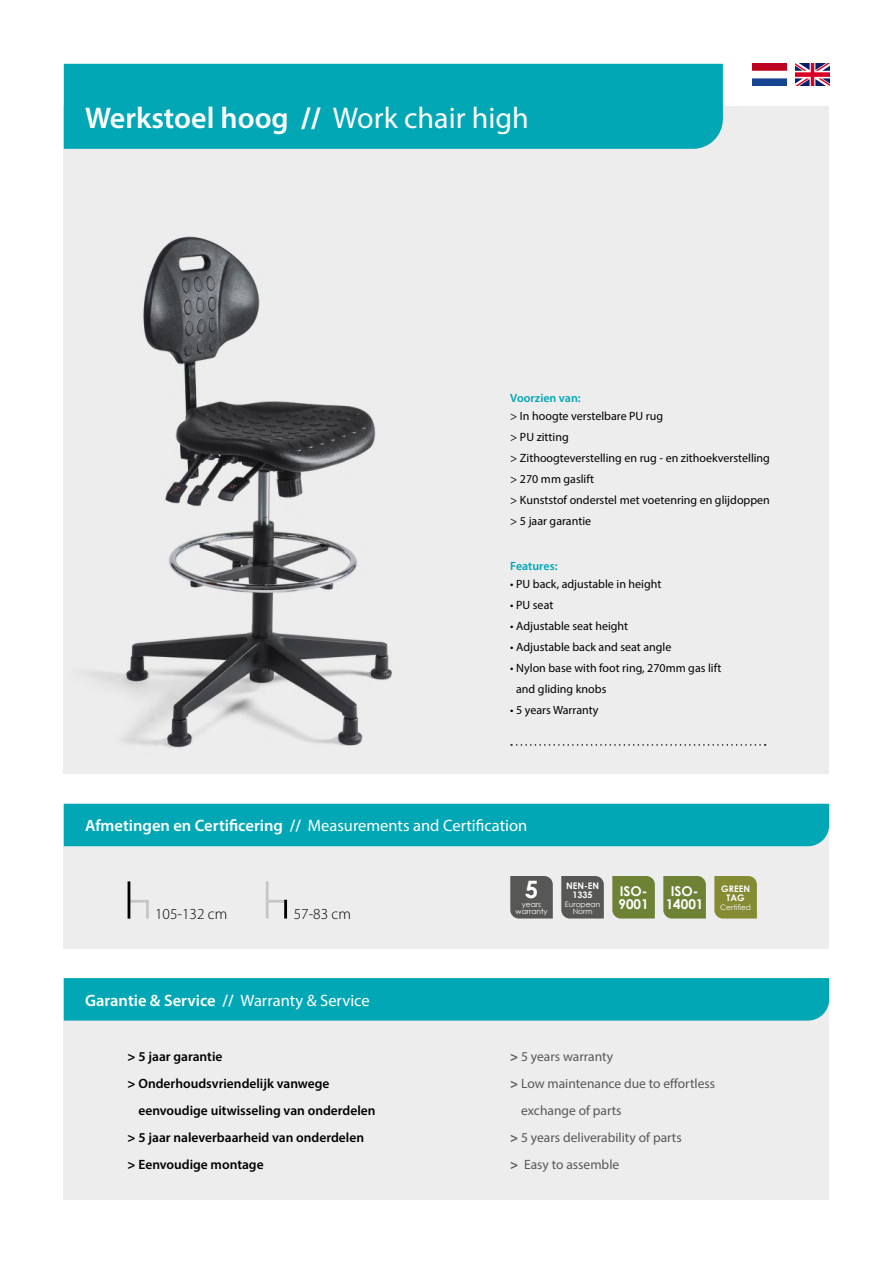
<style>
.page{position:relative;width:893px;height:1263px;background:#fff}
.page>*{position:absolute;margin:0;border:0;box-sizing:border-box;transform-origin:0 0}
.t1{font:600 30px "Myriad Pro";color:#fff}
.t2{font:700 24px "Century Gothic";color:#fff}
.t3{font:16.5px "Myriad Pro";color:#fff}
.t4{font:600 16.5px "Myriad Pro";color:#fff}
.t5{font:300 15.3px "Myriad Pro";color:#000}
.t6{font:600 13.5px "Myriad Pro";color:#000}
.t7{font:13.5px "Myriad Pro";color:#575756}
.t8{font:700 13.5px/13.5px "Century Gothic";color:#fff}
.t9{font:12px/21px "Myriad Pro";color:#000}
.t10{font:600 12px "Myriad Pro";color:#00a6b6}
.t11{font:700 9px/9px "Century Gothic";color:#fff;text-align:center}
.t12{font:7.5px/7.5px "Century Gothic";color:#fff;text-align:center}
.s1{font-weight:700}
.s2{font-weight:400}
.s3{font-weight:600}
</style>
<div class="page">
<div style="left:64px;top:804px;width:765px;height:144px;background:#ededed"></div>
<div style="left:64px;top:804px;width:765px;height:42px;background:#02a7b6"></div>
<div style="left:64px;top:106px;width:765px;height:668px;background:#ededed"></div>
<svg style="left:511px;top:744px;width:255px;height:2px"></svg>
<img style="left:753px;top:64px;width:34px;height:22px">
<img style="left:795px;top:64px;width:34px;height:22px">
<div style="left:64px;top:64px;width:659px;height:85px;background:#02a7b6"></div>
<div style="left:510px;top:876px;width:43px;height:42px;background:#575756"></div>
<div style="left:561px;top:876px;width:43px;height:42px;background:#575756"></div>
<div style="left:714px;top:876px;width:43px;height:42px;background:#848b32"></div>
<div style="left:612px;top:876px;width:43px;height:42px;background:#6d8235"></div>
<div style="left:663px;top:876px;width:43px;height:42px;background:#6d8235"></div>
<div style="left:64px;top:978px;width:765px;height:221px;background:#ededed"></div>
<div style="left:64px;top:978px;width:765px;height:42px;background:#02a7b6"></div>
<hr style="left:128px;top:900px;width:21px;height:3px;background:#c6c6c6">
<hr style="left:146px;top:902px;width:3px;height:17px;background:#c6c6c6">
<hr style="left:128px;top:881px;width:2px;height:38px;background:#000">
<hr style="left:266px;top:900px;width:21px;height:2px;background:#c6c6c6">
<hr style="left:284px;top:900px;width:3px;height:18px;background:#000">
<hr style="left:266px;top:881px;width:3px;height:37px;background:#c6c6c6">
<img style="left:88px;top:236px;width:304px;height:512px">
<h1 class="t1" style="left:85px;top:98px;width:445px">Werkstoel hoog <span class="s1">//</span> <span class="s2">Work chair high</span></h1>
<p class="t10" style="left:510px;top:391px;width:72px">Voorzien van:</p>
<p class="t9" style="left:510px;top:406px;width:261px">&gt; In hoogte verstelbare PU rug<br>&gt; PU zitting<br>&gt; Zithoogteverstelling en rug - en zithoekverstelling &gt; 270 mm gaslift<br>&gt; Kunststof onderstel met voetenring en glijdoppen &gt; 5 jaar garantie</p>
<p class="t10" style="left:510px;top:559px;width:49px">Features:</p>
<p class="t9" style="left:510px;top:574px;width:153px">• PU back, adjustable in height</p>
<p class="t9" style="left:510px;top:595px;width:45px">• PU seat</p>
<p class="t9" style="left:510px;top:616px;width:119px">• Adjustable seat height</p>
<p class="t9" style="left:510px;top:637px;width:163px">• Adjustable back and seat angle</p>
<p class="t9" style="left:516px;top:658px;width:207px;text-indent:-6px">• Nylon base with foot ring, 270mm gas lift and gliding knobs</p>
<p class="t9" style="left:510px;top:700px;width:90px">• 5 years Warranty</p>
<h3 class="t3" style="left:85px;top:815px;width:444px"><span class="s3">Afmetingen en Certificering //</span> Measurements and Certification</h3>
<p class="t5" style="left:155px;top:905px;width:74px">105-132 cm</p>
<p class="t5" style="left:294px;top:905px;width:59px">57-83 cm</p>
<h2 class="t2" style="left:525px;top:874px;width:15px">5</h2>
<p class="t12" style="left:515px;top:900px;width:34px">years warranty</p>
<p class="t11" style="left:566px;top:881px;width:35px">NEN-EN<br>1335</p>
<p class="t12" style="left:565px;top:900px;width:37px">European<br>Norm</p>
<p class="t8" style="left:618px;top:884px;width:32px">ISO-<br>9001</p>
<p class="t8" style="left:666px;top:884px;width:39px;text-align:center">ISO-<br>14001</p>
<p class="t11" style="left:721px;top:884px;width:30px">GREEN<br>TAG</p>
<p class="t12" style="left:720px;top:904px;width:32px">Certified</p>
<h3 class="t4" style="left:85px;top:989px;width:286px">Garantie &amp; Service // <span class="s2">Warranty &amp; Service</span></h3>
<p class="t6" style="left:128px;top:1047px;width:96px"><span class="s1">&gt;</span> 5 jaar garantie</p>
<p class="t6" style="left:128px;top:1074px;width:203px"><span class="s1">&gt;</span> Onderhoudsvriendelijk vanwege</p>
<p class="t6" style="left:138px;top:1101px;width:239px">eenvoudige uitwisseling van onderdelen</p>
<p class="t6" style="left:128px;top:1128px;width:238px"><span class="s1">&gt;</span> 5 jaar naleverbaarheid van onderdelen</p>
<p class="t6" style="left:128px;top:1155px;width:138px"><span class="s1">&gt;</span> Eenvoudige montage</p>
<p class="t7" style="left:510px;top:1048px;width:104px"><span class="s1">&gt;</span> 5 years warranty</p>
<p class="t7" style="left:510px;top:1075px;width:206px"><span class="s1">&gt;</span> Low maintenance due to effortless</p>
<p class="t7" style="left:521px;top:1102px;width:102px">exchange of parts</p>
<p class="t7" style="left:510px;top:1129px;width:173px"><span class="s1">&gt;</span> 5 years deliverability of parts</p>
<p class="t7" style="left:510px;top:1156px;width:110px"><span class="s1">&gt;</span> Easy to assemble</p>
</div>
